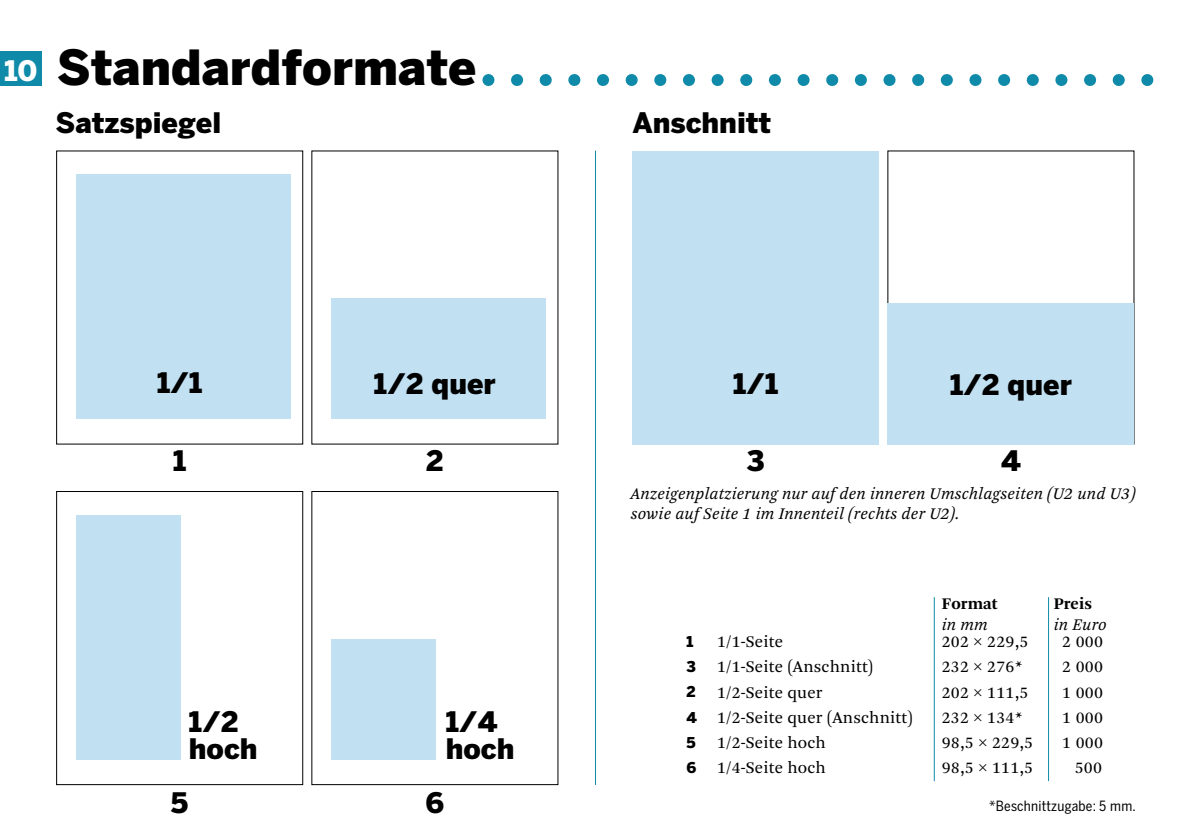
<style>
.page{position:relative;width:1191px;height:840px;background:#fff}
.page>*{position:absolute;margin:0;border:0;box-sizing:border-box;transform-origin:0 0}
.t1{font:900 48px "Benton Sans";color:#000}
.t2{font:900 28px/27.2px "Benton Sans";color:#000}
.t3{font:900 28px "Benton Sans";color:#fff}
.t4{font:17px "Arnhem Pro Blond";letter-spacing:.01em;color:#000}
.t5{font:italic 17px/20.4px "Arnhem Pro Blond";letter-spacing:.01em;color:#000}
.t6{font:700 17px "Arnhem Pro";letter-spacing:.01em;color:#000}
.t7{font:900 14.8px "Benton Sans";color:#000}
.t8{font:14px "Benton Sans Cond";letter-spacing:.015em;color:#000}
.s1{font-family:"Benton Sans";font-weight:900;font-size:14.8px}
</style>
<div class="page">
<div style="left:632px;top:151px;width:247px;height:293px;background:#c1e0f2"></div>
<div style="left:56px;top:491px;width:247px;height:293px;border:1px solid #000"></div>
<div style="left:76px;top:515px;width:104px;height:244px;background:#c1e0f2"></div>
<div style="left:331px;top:638px;width:104px;height:121px;background:#c1e0f2"></div>
<div style="left:331px;top:298px;width:215px;height:120px;background:#c1e0f2"></div>
<div style="left:887px;top:303px;width:247px;height:141px;background:#c1e0f2"></div>
<div style="left:76px;top:174px;width:215px;height:244px;background:#c1e0f2"></div>
<svg style="left:489px;top:74px;width:658px;height:12px"></svg>
<svg style="left:517px;top:74px;width:616px;height:12px"></svg>
<svg style="left:488px;top:74px;width:1px;height:12px"></svg>
<svg style="left:1147px;top:74px;width:1px;height:12px"></svg>
<hr style="left:595px;top:151px;width:1px;height:633px;background:#0f8aa9">
<div style="left:0;top:51px;width:42px;height:35px;background:#0f8aa9"></div>
<hr style="left:933px;top:596px;width:1px;height:184px;background:#0f8aa9">
<hr style="left:1048px;top:596px;width:1px;height:184px;background:#0f8aa9">
<h2 class="t3" style="left:4px;top:54px;width:35px">10</h2>
<h1 class="t1" style="left:57px;top:39px;width:421px">Standardformate</h1>
<h2 class="t2" style="left:55px;top:109px;width:167px">Satzspiegel</h2>
<h2 class="t2" style="left:632px;top:109px;width:140px">Anschnitt</h2>
<h2 class="t2" style="left:157px;top:369px;width:47px">1/1</h2>
<h2 class="t2" style="left:374px;top:370px;width:123px">1/2 quer</h2>
<h2 class="t2" style="left:733px;top:369px;width:47px">1/1</h2>
<h2 class="t2" style="left:950px;top:370px;width:123px">1/2 quer</h2>
<h2 class="t2" style="left:173px;top:447px;width:15px">1</h2>
<h2 class="t2" style="left:426px;top:447px;width:19px">2</h2>
<h2 class="t2" style="left:747px;top:447px;width:19px">3</h2>
<h2 class="t2" style="left:1001px;top:447px;width:21px">4</h2>
<p class="t5" style="left:631px;top:483px;width:506px">Anzeigenplatzierung nur auf den inneren Umschlagseiten (U2 und U3) sowie auf Seite 1 im Innenteil (rechts der U2).</p>
<h2 class="t2" style="left:189px;top:707px;width:70px">1/2 hoch</h2>
<h2 class="t2" style="left:446px;top:707px;width:70px">1/4 hoch</h2>
<h2 class="t2" style="left:171px;top:788px;width:19px">5</h2>
<h2 class="t2" style="left:425px;top:788px;width:20px">6</h2>
<p class="t6" style="left:941px;top:592px;width:58px">Format</p>
<p class="t5" style="left:941px;top:614px;width:47px">in mm</p>
<p class="t6" style="left:1053px;top:592px;width:40px">Preis</p>
<p class="t5" style="left:1053px;top:614px;width:55px">in Euro</p>
<p class="t7" style="left:686px;top:632px;width:8px">1</p>
<p class="t4" style="left:717px;top:630px;width:67px">1/1-Seite</p>
<p class="t4" style="left:941px;top:630px;width:88px">202 × 229,5</p>
<p class="t4" style="left:1062px;top:630px;width:42px">2 000</p>
<p class="t4" style="left:686px;top:655px;width:188px"><span class="s1">3</span> 1/1-Seite (Anschnitt)</p>
<p class="t4" style="left:941px;top:655px;width:82px">232 × 276*</p>
<p class="t4" style="left:1062px;top:655px;width:42px">2 000</p>
<p class="t4" style="left:686px;top:680px;width:137px"><span class="s1">2</span> 1/2-Seite quer</p>
<p class="t4" style="left:941px;top:680px;width:88px">202 × 111,5</p>
<p class="t4" style="left:1062px;top:680px;width:42px">1 000</p>
<p class="t4" style="left:686px;top:705px;width:228px"><span class="s1">4</span> 1/2-Seite quer (Anschnitt)</p>
<p class="t4" style="left:941px;top:705px;width:82px">232 × 134*</p>
<p class="t4" style="left:1062px;top:705px;width:42px">1 000</p>
<p class="t7" style="left:686px;top:733px;width:11px">5</p>
<p class="t4" style="left:717px;top:730px;width:110px">1/2-Seite hoch</p>
<p class="t4" style="left:941px;top:730px;width:93px">98,5 × 229,5</p>
<p class="t4" style="left:1062px;top:730px;width:42px">1 000</p>
<p class="t4" style="left:686px;top:755px;width:141px"><span class="s1">6</span> 1/4-Seite hoch</p>
<p class="t4" style="left:941px;top:755px;width:93px">98,5 × 111,5</p>
<p class="t4" style="left:1074px;top:755px;width:29px">500</p>
<p class="t8" style="left:989px;top:797px;width:148px">*Beschnittzugabe: 5 mm.</p>
</div>
